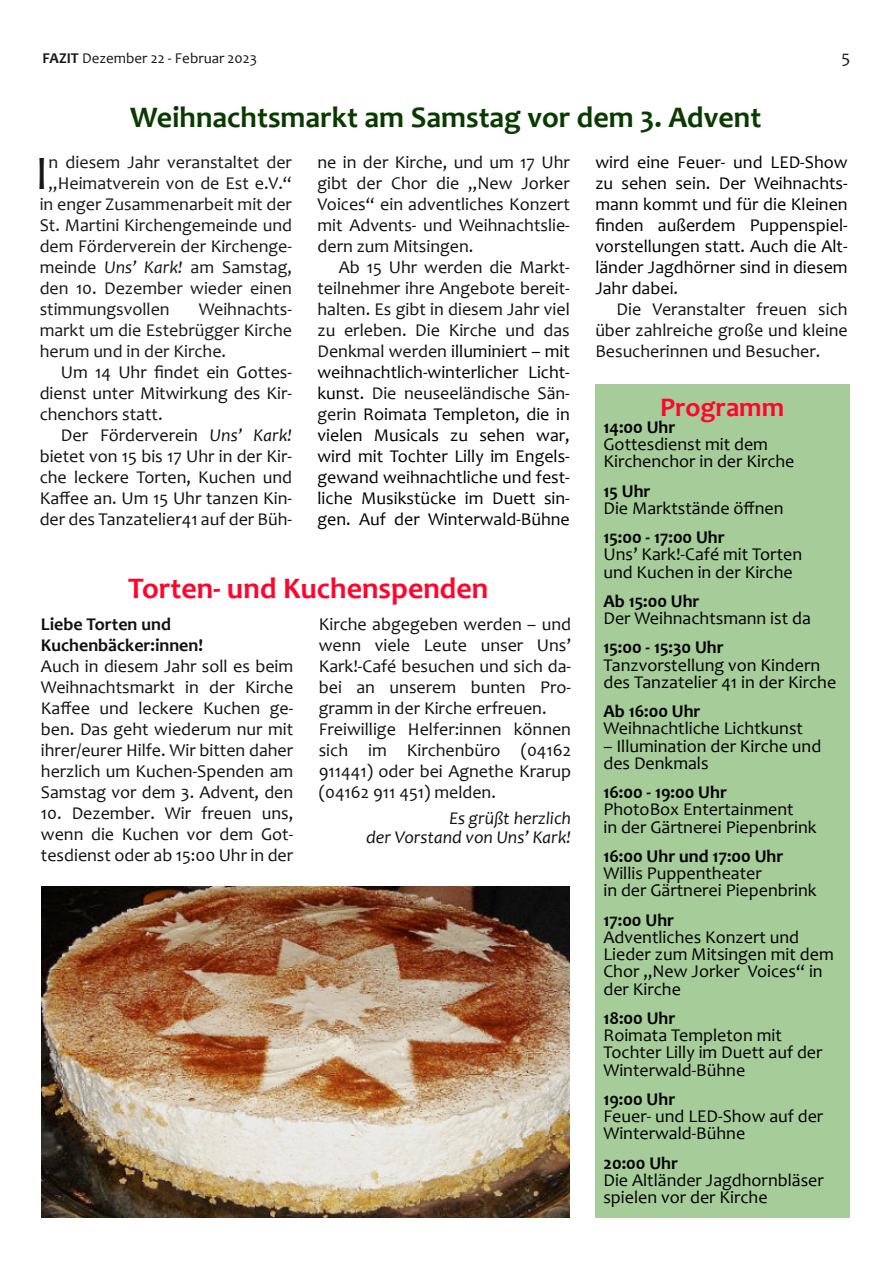
<style>
.page{position:relative;width:893px;height:1263px;background:#fff}
.page>*{position:absolute;margin:0;border:0;box-sizing:border-box;transform-origin:0 0}
.t1{font:48.3px "Candara";color:#181715}
.t2{font:700 30px "Candara";color:#093b00}
.t3{font:700 30px "Candara";color:#ff052d}
.t4{font:700 27px "Candara";color:#ff052d}
.t5{font:18px/21px "Candara";color:#000}
.t6{font:18px/21px "Candara";color:#121110;text-align:justify}
.t7{font:18px/21px "Candara";color:#181715;text-align:justify}
.t8{font:700 18px "Candara";color:#000}
.t9{font:italic 18px/19.5px "Candara";color:#121110;text-align:right}
.t10{font:700 18px/21px "Candara";color:#121110}
.t11{font:15px "Candara";color:#181715}
.s1{font-weight:700}
.s2{font-style:italic}
.s3{color:#121110}
</style>
<div class="page">
<img style="left:41px;top:886px;width:529px;height:331px">
<div style="left:595px;top:384px;width:254px;height:833px;background:#a5cc99"></div>
<p class="t11" style="left:43px;top:52px;width:216px"><span class="s1">FAZIT</span> Dezember 22 - Februar 2023</p>
<p class="t7" style="left:842px;top:48px;width:10px">5</p>
<h2 class="t2" style="left:130px;top:105px;width:633px">Weihnachtsmarkt am Samstag vor dem 3. Advent</h2>
<h1 class="t1" style="left:35px;top:154px;width:15px">I</h1>
<p class="t7" style="left:49px;top:153px;width:245px">n diesem Jahr veranstaltet der</p>
<p class="t7" style="left:49px;top:174px;width:245px">„Heimatverein von de Est e.V.“</p>
<p class="t7" style="left:40px;top:195px;width:254px">in enger Zusammenarbeit mit der</p>
<p class="t7" style="left:40px;top:216px;width:254px">St. Martini Kirchengemeinde und</p>
<p class="t7" style="left:40px;top:237px;width:254px">dem Förderverein der Kirchenge-</p>
<p class="t7" style="left:40px;top:258px;width:254px">meinde <span class="s2">Uns’ Kark!</span> am Samstag,</p>
<p class="t7" style="left:40px;top:279px;width:254px">den 10. Dezember wieder einen</p>
<p class="t7" style="left:40px;top:300px;width:131px">stimmungsvollen</p>
<p class="t7" style="left:40px;top:300px;width:254px;text-indent:159px">Weihnachts&shy;markt um die Estebrügger Kirche herum und in der Kirche.</p>
<p class="t6" style="left:40px;top:363px;width:254px;text-indent:21px">Um 14 Uhr findet ein Gottes&shy;dienst unter Mitwirkung des Kir&shy;chenchors statt.</p>
<p class="t6" style="left:40px;top:426px;width:254px;text-indent:21px">Der Förderverein <span class="s2">Uns’ Kark! </span>bietet von 15 bis 17 Uhr in der Kir&shy;che leckere Torten, Kuchen und Kaffee an. Um 15 Uhr tanzen Kin&shy;der des Tanzatelier41 auf der Büh-</p>
<p class="t6" style="left:317px;top:153px;width:254px">ne in der Kirche, und um 17 Uhr gibt der Chor die „New Jorker Voices“ ein adventliches Konzert mit Advents- und Weihnachtslie&shy;dern zum Mitsingen.</p>
<p class="t5" style="left:317px;top:258px;width:254px;text-align:justify;text-indent:21px"><span class="s3">Ab 15 Uhr werden die Markt&shy;teilnehmer ihre Angebote bereit&shy;halten. Es gibt in diesem Jahr viel zu erleben. Die Kirche und das Denkmal werden</span> illuminiert – mit weihnachtlich-winterlicher Licht&shy;kunst. <span class="s3">Die neuseeländische Sän&shy;gerin</span> Roimata Templeton, die in vielen Musicals zu sehen war, wird mit Tochter Lilly im Engels&shy;gewand weihnachtliche und fest&shy;liche Musikstücke im Duett sin&shy;gen. Auf der Winterwald-Bühne</p>
<h2 class="t3" style="left:128px;top:576px;width:362px">Torten- und Kuchenspenden</h2>
<p class="t10" style="left:41px;top:615px;width:164px">Liebe Torten und<br>Kuchenbäcker:innen!</p>
<p class="t6" style="left:41px;top:657px;width:254px">Auch in diesem Jahr soll es beim Weihnachtsmarkt in der Kirche Kaffee und leckere Kuchen ge&shy;ben. Das geht wiederum nur mit ihrer/eurer Hilfe. Wir bitten daher herzlich um Kuchen-Spenden am Samstag vor dem 3. Advent, den</p>
<p class="t6" style="left:41px;top:804px;width:254px">10. Dezember. Wir freuen uns, wenn die Kuchen vor dem Got&shy;tesdienst oder ab 15:00 Uhr in der</p>
<p class="t6" style="left:319px;top:615px;width:254px;text-align:left">Kirche abgegeben werden – und wenn viele Leute unser Uns’<br>Kark!-Café besuchen und sich da&shy;bei an unserem bunten Pro&shy;gramm in der Kirche erfreuen.<br>Freiwillige Helfer:innen können sich im Kirchenbüro (04162<br>911441) oder bei Agnethe Krarup (04162 911 451) melden.</p>
<p class="t9" style="left:366px;top:810px;width:206px">Es grüßt herzlich<br>der Vorstand von Uns’ Kark!</p>
<p class="t5" style="left:595px;top:153px;width:254px;text-align:justify">wird eine Feuer- und LED-Show zu sehen sein. Der Weihnachts&shy;mann kommt und für die Kleinen finden außerdem Puppenspiel&shy;vorstellungen statt. Auch die Alt&shy;länder Jagdhörner sind in diesem Jahr dabei.</p>
<p class="t6" style="left:595px;top:300px;width:254px;text-indent:21px">Die Veranstalter freuen sich über zahlreiche große und kleine Besucherinnen und Besucher.</p>
<h3 class="t4" style="left:660px;top:396px;width:125px">Programm</h3>
<p class="t8" style="left:603px;top:420px;width:74px">14:00 Uhr</p>
<p class="t5" style="left:603px;top:437px;width:193px;line-height:17.2px">Gottesdienst mit dem<br>Kirchenchor in der Kirche</p>
<p class="t8" style="left:603px;top:483px;width:49px">15 Uhr</p>
<p class="t5" style="left:603px;top:499px;width:182px">Die Marktstände öffnen</p>
<p class="t8" style="left:603px;top:530px;width:123px">15:00 - 17:00 Uhr</p>
<p class="t5" style="left:603px;top:548px;width:200px;line-height:17.2px">Uns’ Kark!-Café mit Torten und Kuchen in der Kirche</p>
<p class="t8" style="left:603px;top:594px;width:98px">Ab 15:00 Uhr</p>
<p class="t5" style="left:603px;top:609px;width:209px">Der Weihnachtsmann ist da</p>
<p class="t8" style="left:603px;top:640px;width:122px">15:00 - 15:30 Uhr</p>
<p class="t5" style="left:603px;top:658px;width:234px;line-height:17.2px">Tanzvorstellung von Kindern des Tanzatelier 41 in der Kirche</p>
<p class="t8" style="left:603px;top:704px;width:99px">Ab 16:00 Uhr</p>
<p class="t5" style="left:603px;top:720px;width:201px">Weihnachtliche Lichtkunst</p>
<p class="t5" style="left:603px;top:739px;width:219px;line-height:17.2px">– Illumination der Kirche und des Denkmals</p>
<p class="t8" style="left:603px;top:785px;width:125px">16:00 - 19:00 Uhr</p>
<p class="t5" style="left:603px;top:803px;width:215px;line-height:17.2px">PhotoBox Entertainment<br>in der Gärtnerei Piepenbrink</p>
<p class="t8" style="left:603px;top:849px;width:181px">16:00 Uhr und 17:00 Uhr</p>
<p class="t5" style="left:603px;top:866px;width:215px;line-height:17.2px">Willis Puppentheater<br>in der Gärtnerei Piepenbrink</p>
<p class="t8" style="left:603px;top:912px;width:72px">17:00 Uhr</p>
<p class="t5" style="left:603px;top:930px;width:232px;line-height:17.2px">Adventliches Konzert und<br>Lieder zum Mitsingen mit dem<br>Chor „New Jorker Voices“ in der Kirche</p>
<p class="t8" style="left:603px;top:1011px;width:74px">18:00 Uhr</p>
<p class="t5" style="left:603px;top:1028px;width:221px;line-height:17.2px">Roimata Templeton mit<br>Tochter Lilly im Duett auf der<br>Winterwald-Bühne</p>
<p class="t8" style="left:603px;top:1092px;width:73px">19:00 Uhr</p>
<p class="t5" style="left:603px;top:1109px;width:221px;line-height:17.2px">Feuer- und LED-Show auf der<br>Winterwald-Bühne</p>
<p class="t8" style="left:603px;top:1155px;width:76px">20:00 Uhr</p>
<p class="t5" style="left:603px;top:1173px;width:222px;line-height:17.2px">Die Altländer Jagdhornbläser spielen vor der Kirche</p>
</div>
